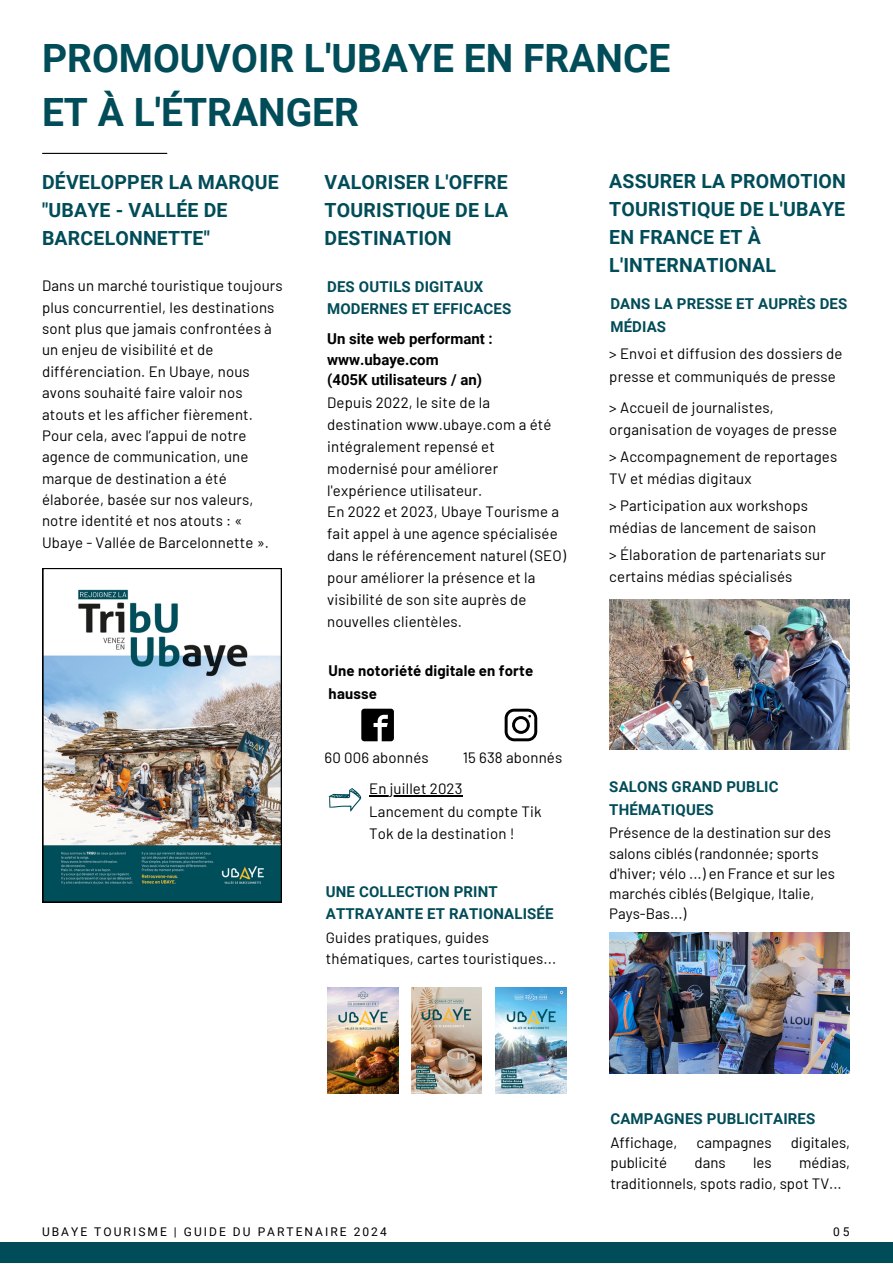
<style>
.page{position:relative;width:893px;height:1264px;background:#fff}
.page>*{position:absolute;margin:0;border:0;box-sizing:border-box;transform-origin:0 0}
.t1{font:700 39px "Roboto";color:#004c58}
.t2{font:700 19.5px/28px "Roboto";letter-spacing:.01em;color:#004c58}
.t3{font:15px/21.3px "Barlow";letter-spacing:.01em;color:#000}
.t4{font:700 15px/22.5px "Roboto";letter-spacing:.01em;color:#004c58}
.t5{font:700 15px/20.5px "Roboto";color:#000}
.t6{font:700 15px/22.5px "Barlow";letter-spacing:.01em;color:#000}
.t7{font:12px "Roboto";letter-spacing:.17em;color:#000}
</style>
<div class="page">
<div style="left:0;top:1242px;width:892px;height:20px;background:#004c58"></div>
<hr style="left:43px;top:153px;width:124px;height:1px;background:#000">
<svg style="left:504px;top:708px;width:33px;height:33px"></svg>
<svg style="left:361px;top:708px;width:33px;height:33px"></svg>
<svg style="left:328px;top:788px;width:33px;height:23px"></svg>
<img style="left:42px;top:568px;width:240px;height:334px">
<img style="left:327px;top:987px;width:71px;height:106px">
<img style="left:411px;top:987px;width:70px;height:106px">
<img style="left:495px;top:987px;width:71px;height:106px">
<img style="left:609px;top:932px;width:240px;height:141px">
<img style="left:609px;top:600px;width:240px;height:149px">
<hr style="left:369px;top:795px;width:93px;height:1px;background:#000">
<p class="t1" style="left:42px;top:35px;width:630px">PROMOUVOIR L'UBAYE EN FRANCE</p>
<p class="t1" style="left:42px;top:89px;width:318px">ET À L'ÉTRANGER</p>
<p class="t2" style="left:42px;top:168px;width:238px">DÉVELOPPER LA MARQUE</p>
<p class="t2" style="left:42px;top:196px;width:187px">"UBAYE - VALLÉE DE<br>BARCELONNETTE"</p>
<p class="t3" style="left:42px;top:275px;width:242px">Dans un marché touristique toujours plus concurrentiel, les destinations sont plus que jamais confrontées à un enjeu de visibilité et de différenciation. En Ubaye, nous avons souhaité faire valoir nos atouts et les afficher fièrement.<br>Pour cela, avec l’appui de notre agence de communication, une marque de destination a été élaborée, basée sur nos valeurs, notre identité et nos atouts : «<br>Ubaye - Vallée de Barcelonnette ».</p>
<p class="t4" style="left:327px;top:275px;width:186px;line-height:22px">DES OUTILS DIGITAUX<br>MODERNES ET EFFICACES</p>
<p class="t2" style="left:324px;top:168px;width:185px;text-align:justify">VALORISER L'OFFRE TOURISTIQUE DE LA DESTINATION</p>
<p class="t5" style="left:327px;top:328px;width:167px">Un site web performant : www.ubaye.com</p>
<p class="t5" style="left:327px;top:369px;width:156px">(405K utilisateurs / an)</p>
<p class="t3" style="left:327px;top:390px;width:226px;line-height:22px">Depuis 2022, le site de la destination www.ubaye.com a été intégralement repensé et modernisé pour améliorer l'expérience utilisateur.</p>
<p class="t3" style="left:327px;top:500px;width:240px;line-height:22px">En 2022 et 2023, Ubaye Tourisme a fait appel à une agence spécialisée dans le référencement naturel (SEO) pour améliorer la présence et la visibilité de son site auprès de nouvelles clientèles.</p>
<p class="t6" style="left:328px;top:658px;width:206px">Une notoriété digitale en forte hausse</p>
<p class="t3" style="left:324px;top:746px;width:106px">60 006 abonnés</p>
<p class="t3" style="left:462px;top:746px;width:101px">15 638 abonnés</p>
<p class="t3" style="left:369px;top:777px;width:95px">En juillet 2023</p>
<p class="t3" style="left:369px;top:799px;width:174px;line-height:22.5px">Lancement du compte Tik<br>Tok de la destination !</p>
<p class="t4" style="left:326px;top:880px;width:173px">UNE COLLECTION PRINT</p>
<p class="t4" style="left:326px;top:903px;width:229px">ATTRAYANTE ET RATIONALISÉE</p>
<p class="t3" style="left:326px;top:926px;width:232px">Guides pratiques, guides thématiques, cartes touristiques...</p>
<p class="t2" style="left:609px;top:167px;width:238px">ASSURER LA PROMOTION<br>TOURISTIQUE DE L'UBAYE<br>EN FRANCE ET À<br>L'INTERNATIONAL</p>
<p class="t4" style="left:610px;top:293px;width:238px">DANS LA PRESSE ET AUPRÈS DES<br>MÉDIAS</p>
<p class="t3" style="left:609px;top:342px;width:235px;line-height:22.2px">&gt; Envoi et diffusion des dossiers de presse et communiqués de presse</p>
<p class="t3" style="left:609px;top:395px;width:229px;line-height:22.2px">&gt; Accueil de journalistes, organisation de voyages de presse</p>
<p class="t3" style="left:609px;top:444px;width:229px;line-height:22.2px">&gt; Accompagnement de reportages<br>TV et médias digitaux</p>
<p class="t3" style="left:609px;top:493px;width:208px;line-height:22.2px">&gt; Participation aux workshops médias de lancement de saison</p>
<p class="t3" style="left:609px;top:542px;width:218px;line-height:22.2px">&gt; Élaboration de partenariats sur certains médias spécialisés</p>
<p class="t4" style="left:609px;top:775px;width:171px">SALONS GRAND PUBLIC<br>THÉMATIQUES</p>
<p class="t3" style="left:609px;top:822px;width:227px;line-height:20.2px">Présence de la destination sur des salons ciblés (randonnée; sports d'hiver; vélo ...) en France et sur les marchés ciblés (Belgique, Italie,<br>Pays-Bas...)</p>
<p class="t4" style="left:610px;top:1108px;width:206px">CAMPAGNES PUBLICITAIRES</p>
<p class="t3" style="left:610px;top:1131px;width:69px">Affichage,</p>
<p class="t3" style="left:696px;top:1131px;width:77px">campagnes</p>
<p class="t3" style="left:790px;top:1131px;width:61px">digitales,</p>
<p class="t3" style="left:610px;top:1151px;width:58px">publicité</p>
<p class="t3" style="left:694px;top:1151px;width:33px">dans</p>
<p class="t3" style="left:753px;top:1151px;width:20px">les</p>
<p class="t3" style="left:610px;top:1152px;width:241px;line-height:20.2px;text-indent:189px">médias, traditionnels, spots radio, spot TV...</p>
<p class="t7" style="left:42px;top:1225px;width:346px">UBAYE TOURISME | GUIDE DU PARTENAIRE 2024</p>
<p class="t7" style="left:833px;top:1224px;width:18px">05</p>
</div>
